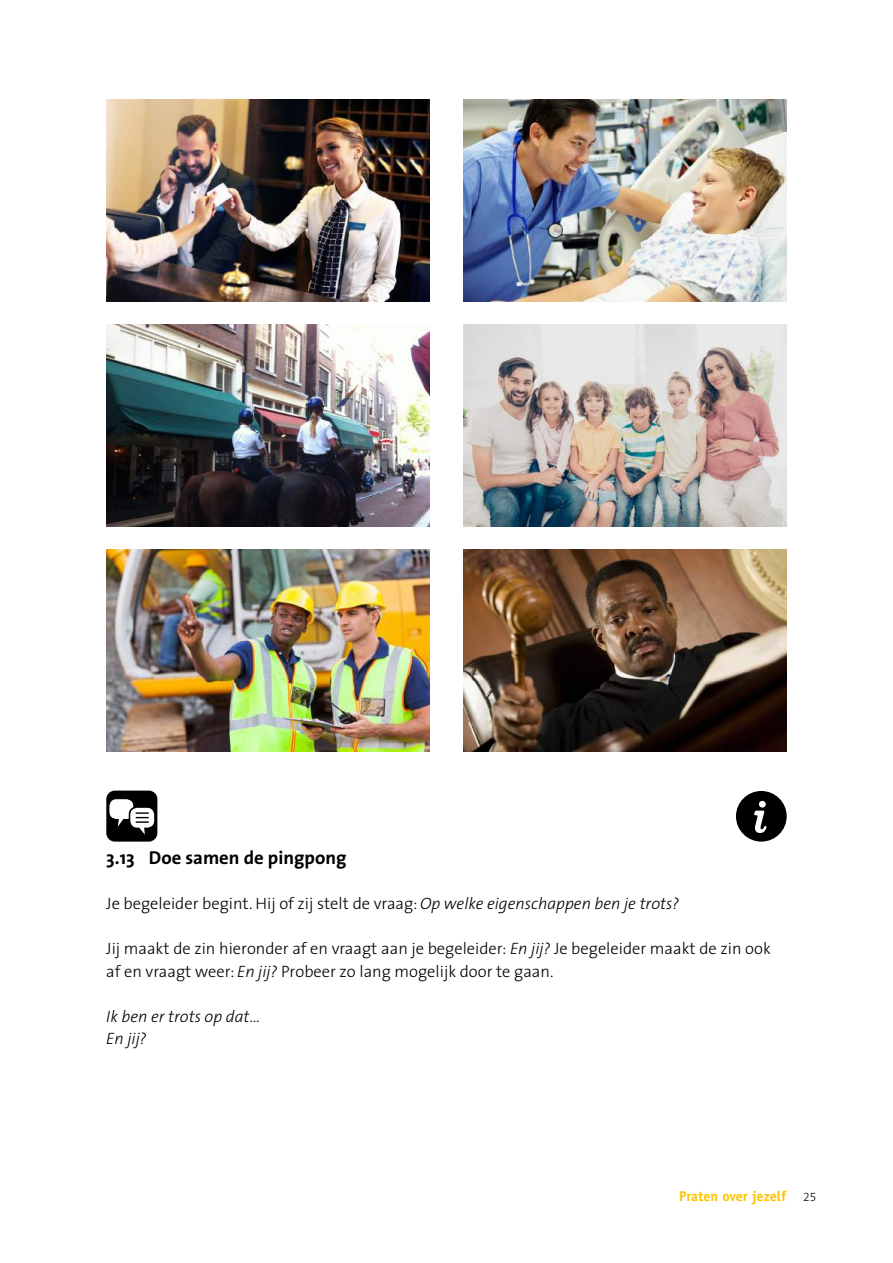
<style>
.page{position:relative;width:893px;height:1263px;background:#fff}
.page>*{position:absolute;margin:0;border:0;box-sizing:border-box;transform-origin:0 0}
.t1{font:700 18.75px "The Sans";color:#000}
.t2{font:300 16.5px/22.5px "The Sans";color:#000}
.t3{font:italic 300 16.5px/22.5px "The Sans";color:#000}
.t4{font:700 14.25px "Officina Sans Std";color:#fdc400}
.s1{font-style:italic}
.s2{font-family:"The Sans Light Expert";font-weight:400;font-size:12px;color:#000}
</style>
<div class="page">
<img style="left:463px;top:99px;width:324px;height:203px">
<img style="left:106px;top:99px;width:323px;height:203px">
<img style="left:463px;top:324px;width:324px;height:202px">
<img style="left:106px;top:324px;width:323px;height:202px">
<img style="left:463px;top:549px;width:324px;height:203px">
<img style="left:106px;top:549px;width:323px;height:203px">
<div style="left:106px;top:791px;width:51px;height:50px;background:#000;border-radius:9px"></div>
<svg style="left:109px;top:799px;width:45px;height:35px"></svg>
<div style="left:736px;top:791px;width:51px;height:51px;background:#000;border-radius:50%"></div>
<svg style="left:754px;top:801px;width:13px;height:32px"></svg>
<p class="t1" style="left:106px;top:842px;width:242px">3.13 Doe samen de pingpong</p>
<p class="t2" style="left:106px;top:892px;width:574px">Je begeleider begint. Hij of zij stelt de vraag: <span class="s1">Op welke eigenschappen ben je trots?</span></p>
<p class="t2" style="left:106px;top:937px;width:666px">Jij maakt de zin hieronder af en vraagt aan je begeleider: <span class="s1">En jij?</span> Je begeleider maakt de zin ook af en vraagt weer: <span class="s1">En jij?</span> Probeer zo lang mogelijk door te gaan.</p>
<p class="t3" style="left:106px;top:1004px;width:155px">Ik ben er trots op dat…<br>En jij?</p>
<p class="t4" style="left:679px;top:1188px;width:139px">Praten over jezelf <span class="s2">25</span></p>
</div>
